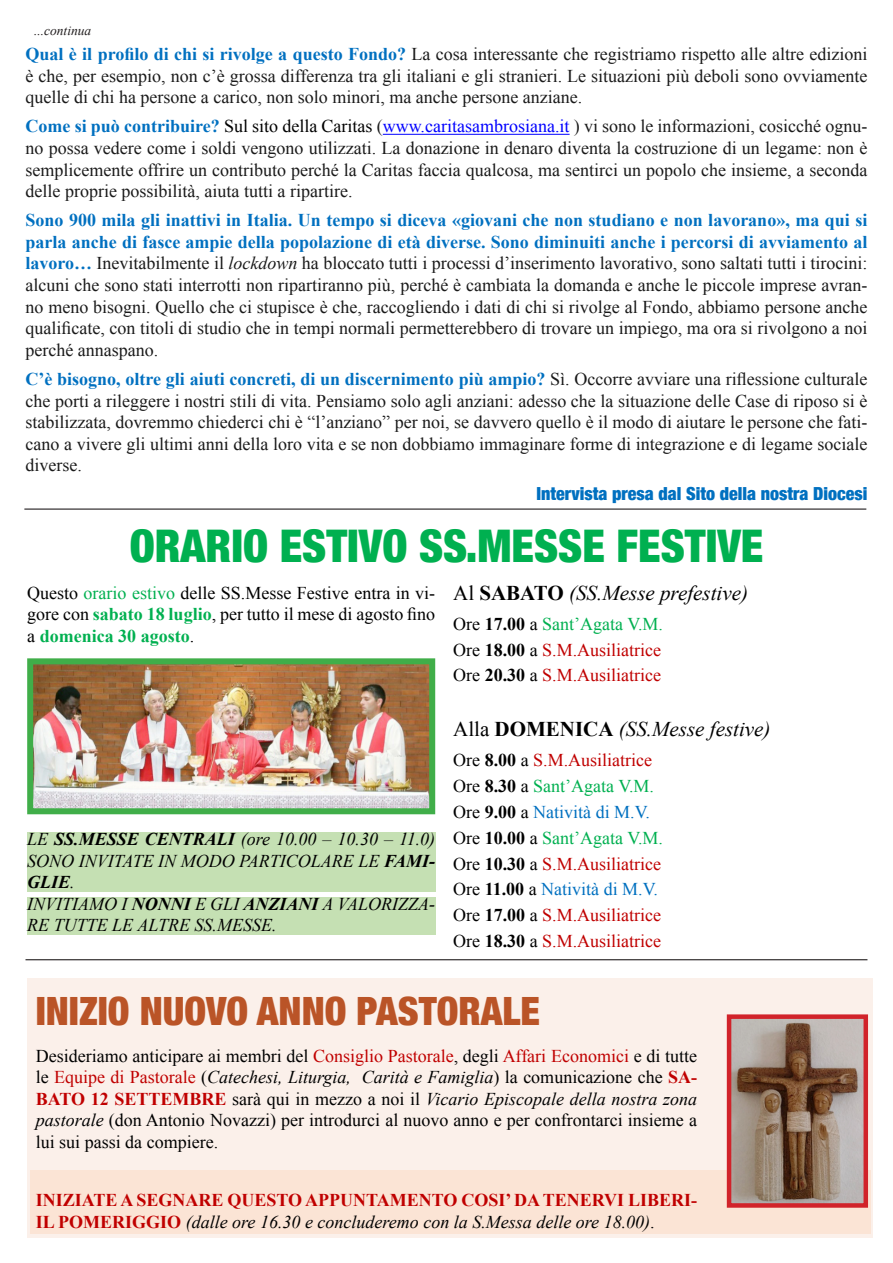
<style>
.page{position:relative;width:893px;height:1263px;background:#fff}
.page>*{position:absolute;margin:0;border:0;box-sizing:border-box;transform-origin:0 0}
.Normal__Web{font:900 condensed 45px "Helvetica Neue";color:#00b050}
.Normal__Web-2{font:900 condensed 39px "Helvetica Neue";color:#ba5427}
.Normal__Web-3{font:italic 21px "Times New Roman";color:#000}
.t1{font:18px/21.6px "Times New Roman";color:#1a1a1a;text-align:justify}
.Normal__Web-4{font:18px/21.6px "Times New Roman";color:#000;text-align:justify}
.Normal__Web-5{font:18px "Times New Roman";color:#c00000}
.Normal__Web-6{font:italic 18px/21.6px "Times New Roman";color:#000;text-align:justify}
.Normal__Web-7{font:700 18px/21.6px "Times New Roman";color:#c00000}
.Normal__Web-8{font:18px "Times New Roman";color:#00b050}
.Normal__Web-9{font:18px "Times New Roman";color:#0070c0}
.t2{font:900 condensed 18px "Helvetica Neue";color:#0070c0}
.t3{font:italic 13.5px "Times New Roman";color:#231f20}
.s1{font-weight:700;color:#0070c0}
.s2{color:#000}
.s3{color:#00f}
.s4{font-style:italic}
.s5{color:#00b050}
.s6{font-weight:700;color:#00b050}
.s7{font-weight:700}
.s8{font-style:normal}
.s9{font-weight:700;font-style:normal}
.s10{font-weight:700;color:#000}
.s11{color:#c00000}
.s12{font-weight:700;color:#c00000}
.s13{font-weight:400;font-style:italic;color:#000}
.s14{font-weight:400;color:#000}
</style>
<div class="page">
<hr style="left:383px;top:134px;width:187px;height:1px;background:#00f">
<hr style="left:24px;top:508px;width:842px;height:2px;background:#231f20">
<hr style="left:26px;top:959px;width:841px;height:1px;background:#231f20">
<div style="left:27px;top:832px;width:408px;height:60px;background:#c5e0b3"></div>
<div style="left:27px;top:897px;width:408px;height:38px;background:#c5e0b3"></div>
<img style="left:34px;top:665px;width:394px;height:142px">
<div style="left:27px;top:658px;width:408px;height:156px;border:6px solid #40ae49"></div>
<div style="left:27px;top:979px;width:846px;height:259px;background:#fbf0ea"></div>
<div style="left:30px;top:1170px;width:840px;height:63px;background:#fbe4d5"></div>
<img style="left:732px;top:1019px;width:131px;height:184px">
<div style="left:727px;top:1014px;width:141px;height:194px;border:4px solid #d1232a"></div>
<p class="t3" style="left:34px;top:21px;width:59px">...continua</p>
<p class="t1" style="left:26px;top:43px;width:843px"><span class="s1">Qual è il profilo di chi si rivolge a questo Fondo?</span> La cosa interessante che registriamo rispetto alle altre edizioni è che, per esempio, non c’è grossa differenza tra gli italiani e gli stranieri. Le situazioni più deboli sono ovviamente quelle di chi ha persone a carico, non solo minori, ma anche persone anziane.</p>
<p class="t1" style="left:26px;top:115px;width:843px"><span class="s1">Come si può contribuire?</span> <span class="s2">Sul sito della Caritas</span> (<span class="s3">www.caritasambrosiana.it</span> ) vi sono le informazioni, cosicché ognu&shy;no possa vedere come i soldi vengono utilizzati. La donazione in denaro diventa la costruzione di un legame: non è semplicemente offrire un contributo perché la Caritas faccia qualcosa, ma sentirci un popolo che insieme, a seconda delle proprie possibilità, aiuta tutti a ripartire.</p>
<p class="t1" style="left:26px;top:209px;width:843px"><span class="s1">Sono 900 mila gli inattivi in Italia. Un tempo si diceva «giovani che non studiano e non lavorano», ma qui si parla anche di fasce ampie della popolazione di età diverse. Sono diminuiti anche i percorsi di avviamento al lavoro…</span> Inevitabilmente il <span class="s4">lockdown</span> ha bloccato tutti i processi d’inserimento lavorativo, sono saltati tutti i tirocini: alcuni che sono stati interrotti non ripartiranno più, perché è cambiata la domanda e anche le piccole imprese avran&shy;no meno bisogni. Quello che ci stupisce è che, raccogliendo i dati di chi si rivolge al Fondo, abbiamo persone anche qualificate, con titoli di studio che in tempi normali permetterebbero di trovare un impiego, ma ora si rivolgono a noi perché annaspano.</p>
<p class="t1" style="left:26px;top:368px;width:843px"><span class="s1">C’è bisogno, oltre gli aiuti concreti, di un discernimento più ampio?</span> Sì. Occorre avviare una riflessione culturale che porti a rileggere i nostri stili di vita. Pensiamo solo agli anziani: adesso che la situazione delle Case di riposo si è stabilizzata, dovremmo chiederci chi è “l’anziano” per noi, se davvero quello è il modo di aiutare le persone che fati&shy;cano a vivere gli ultimi anni della loro vita e se non dobbiamo immaginare forme di integrazione e di legame sociale diverse.</p>
<p class="t2" style="left:536px;top:479px;width:333px">Intervista presa dal Sito della nostra Diocesi</p>
<p class="Normal__Web" style="left:130px;top:509px;width:635px">ORARIO ESTIVO SS.MESSE FESTIVE</p>
<p class="Normal__Web-4" style="left:27px;top:581px;width:409px">Questo <span class="s5">orario estivo</span> delle SS.Messe Festive entra in vi&shy;gore con <span class="s6">sabato 18 luglio</span>, per tutto il mese di agosto fino a <span class="s6">domenica 30 agosto</span>.</p>
<p class="Normal__Web-6" style="left:27px;top:828px;width:410px">LE <span class="s7">SS.MESSE CENTRALI</span> (ore 10.00 – 10.30 – 11.0)<br>SONO INVITATE IN MODO PARTICOLARE LE <span class="s7">FAMI-GLIE</span>.</p>
<p class="Normal__Web-6" style="left:27px;top:892px;width:409px">INVITIAMO I <span class="s7">NONNI</span> E GLI <span class="s7">ANZIANI</span> A VALORIZZA-<br>RE TUTTE LE ALTRE SS.MESSE.</p>
<p class="Normal__Web-3" style="left:453px;top:578px;width:296px"><span class="s8">Al</span> <span class="s9">SABATO</span> (SS.Messe prefestive)</p>
<p class="Normal__Web-8" style="left:453px;top:611px;width:211px"><span class="s2">Ore</span> <span class="s10">17.00</span> <span class="s2">a</span> Sant’Agata V.M.</p>
<p class="Normal__Web-5" style="left:453px;top:637px;width:209px"><span class="s2">Ore</span> <span class="s10">18.00</span> <span class="s2">a</span> S.M.Ausiliatrice</p>
<p class="Normal__Web-5" style="left:453px;top:663px;width:209px"><span class="s2">Ore</span> <span class="s10">20.30</span> <span class="s2">a</span> S.M.Ausiliatrice</p>
<p class="Normal__Web-3" style="left:453px;top:714px;width:319px"><span class="s8">Alla</span> <span class="s9">DOMENICA</span> (SS.Messe festive)</p>
<p class="Normal__Web-5" style="left:453px;top:748px;width:200px"><span class="s2">Ore</span> <span class="s10">8.00</span> <span class="s2">a</span> S.M.Ausiliatrice</p>
<p class="Normal__Web-8" style="left:453px;top:774px;width:202px"><span class="s2">Ore</span> <span class="s10">8.30</span> <span class="s2">a</span> Sant’Agata V.M.</p>
<p class="Normal__Web-9" style="left:453px;top:800px;width:198px"><span class="s2">Ore</span> <span class="s10">9.00</span> <span class="s2">a</span> Natività di M.V.</p>
<p class="Normal__Web-8" style="left:453px;top:826px;width:211px"><span class="s2">Ore</span> <span class="s10">10.00</span> <span class="s2">a</span> Sant’Agata V.M.</p>
<p class="Normal__Web-5" style="left:453px;top:851px;width:209px"><span class="s2">Ore</span> <span class="s10">10.30</span> <span class="s2">a</span> S.M.Ausiliatrice</p>
<p class="Normal__Web-9" style="left:453px;top:877px;width:206px"><span class="s2">Ore</span> <span class="s10">11.00</span> <span class="s2">a</span> Natività di M.V.</p>
<p class="Normal__Web-5" style="left:453px;top:903px;width:209px"><span class="s2">Ore</span> <span class="s10">17.00</span> <span class="s2">a</span> S.M.Ausiliatrice</p>
<p class="Normal__Web-5" style="left:453px;top:929px;width:209px"><span class="s2">Ore</span> <span class="s10">18.30</span> <span class="s2">a</span> S.M.Ausiliatrice</p>
<p class="Normal__Web-2" style="left:36px;top:979px;width:506px">INIZIO NUOVO ANNO PASTORALE</p>
<p class="Normal__Web-4" style="left:36px;top:1044px;width:663px">Desideriamo anticipare ai membri del <span class="s11">Consiglio Pastorale</span>, degli <span class="s11">Affari Economici</span> e di tutte le <span class="s11">Equipe di Pastorale</span> (<span class="s4">Catechesi, Liturgia, Carità e Famiglia</span>) la comunicazione che <span class="s12">SA-BATO 12 SETTEMBRE</span> sarà qui in mezzo a noi il <span class="s4">Vicario Episcopale della nostra zona pastorale</span> (don Antonio Novazzi) per introdurci al nuovo anno e per confrontarci insieme a lui sui passi da compiere.</p>
<p class="Normal__Web-7" style="left:36px;top:1189px;width:663px">INIZIATE A SEGNARE QUESTO APPUNTAMENTO COSI’ DA TENERVI LIBERI-<br>IL POMERIGGIO <span class="s13">(dalle ore 16.30 e concluderemo con la S.Messa delle ore 18.00)</span><span class="s14">.</span></p>
</div>
